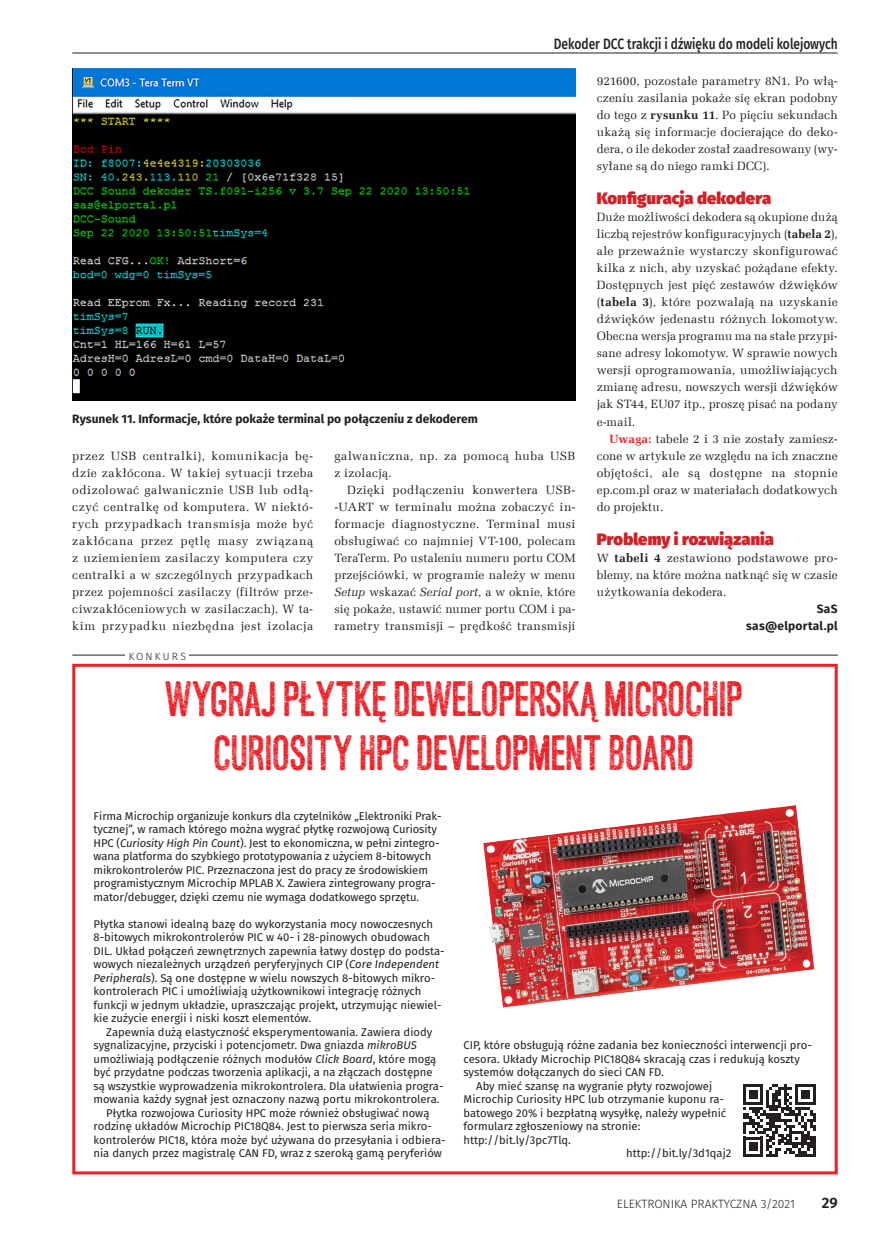
<style>
.page{position:relative;width:893px;height:1234px;background:#fff}
.page>*{position:absolute;margin:0;border:0;box-sizing:border-box;transform-origin:0 0}
._7_tabela_trec{font:45px/54px "Asfalto";color:#ee1f26;text-align:center}
._3_Srodtytul{font:900 16.5px "Fira Sans";letter-spacing:.005em;color:#d12126}
.t1{font:500 15px "Fira Sans";color:#231f20;scale:.8 1}
.t2{font:600 15px "Fira Sans";color:#231f20}
._1_Body{font:12px/17px "Zapf Ellipt EU";letter-spacing:.02em;color:#231f20;text-align:justify}
._4_Podpis{font:700 12px "Fira Sans";color:#231f20}
._1_Body-2{font:12px/17px "Zapf Ellipt EU";letter-spacing:.04em;color:#231f20}
.t3{font:300 12px "Fira Sans";color:#231f20}
._0_autor{font:700 12px "Fira Sans";letter-spacing:.02em;color:#231f20}
._7_tabela_trec-2{font:11.25px/13.5px "Fira Sans";color:#231f20}
.t4{font:300 10.5px "Fira Sans";letter-spacing:.21em;color:#231f20}
.s1{font-weight:700}
.s2{font-weight:700;color:#ee1f26}
.s3{font-style:italic}
</style>
<div class="page">
<hr style="left:72px;top:53px;width:766px;height:1px;background:#231f20">
<img style="left:72px;top:68px;width:503px;height:333px">
<hr style="left:72px;top:654px;width:766px;height:1px;background:#231f20">
<div style="left:125px;top:646px;width:64px;height:17px;background:#fff"></div>
<div style="left:72px;top:663px;width:766px;height:511px;background:#fff;border:3px solid #ee1f26"></div>
<img style="left:483px;top:805px;width:332px;height:203px">
<svg style="left:743px;top:1084px;width:72px;height:72px"></svg>
<p class="t1" style="left:554px;top:32px;width:356px">Dekoder DCC trakcji i dźwięku do modeli kolejowych</p>
<p class="_1_Body" style="left:597px;top:73px;width:242px">921600, pozostałe parametry 8N1. Po włą&shy;czeniu zasilania pokaże się ekran podobny do tego z <span class="s1">rysunku 11</span>. Po pięciu sekundach ukażą się informacje docierające do deko&shy;dera, o ile dekoder został zaadresowany (wy&shy;syłane są do niego ramki DCC).</p>
<p class="_3_Srodtytul" style="left:597px;top:183px;width:176px">Konfiguracja dekodera</p>
<p class="_1_Body" style="left:597px;top:209px;width:242px">Duże możliwości dekodera są okupione dużą liczbą rejestrów konfiguracyjnych (<span class="s1">tabela 2</span>), ale przeważnie wystarczy skonfigurować kilka z nich, aby uzyskać pożądane efekty.<br>Dostępnych jest pięć zestawów dźwięków (<span class="s1">tabela 3</span>), które pozwalają na uzyskanie dźwięków jedenastu różnych lokomotyw.<br>Obecna wersja programu ma na stałe przypi&shy;sane adresy lokomotyw. W sprawie nowych wersji oprogramowania, umożliwiających zmianę adresu, nowszych wersji dźwięków jak ST44, EU07 itp., proszę pisać na podany e-mail.</p>
<p class="_1_Body" style="left:597px;top:430px;width:242px;text-indent:13px"><span class="s2">Uwaga:</span> tabele 2 i 3 nie zostały zamiesz&shy;cone w artykule ze względu na ich znaczne objętości, ale są dostępne na stopnie ep.com.pl oraz w materiałach dodatkowych do projektu.</p>
<p class="_3_Srodtytul" style="left:597px;top:523px;width:179px">Problemy i rozwiązania</p>
<p class="_1_Body" style="left:597px;top:549px;width:242px">W <span class="s1">tabeli 4</span> zestawiono podstawowe pro&shy;blemy, na które można natknąć się w czasie użytkowania dekodera.</p>
<p class="_0_autor" style="left:817px;top:598px;width:22px">SaS</p>
<p class="_0_autor" style="left:746px;top:615px;width:93px">sas@elportal.pl</p>
<p class="_4_Podpis" style="left:72px;top:408px;width:407px">Rysunek 11. Informacje, które pokaże terminal po połączeniu z dekoderem</p>
<p class="_1_Body" style="left:72px;top:447px;width:242px">przez USB centralki), komunikacja bę&shy;dzie zakłócona. W takiej sytuacji trzeba odizolować galwanicznie USB lub odłą&shy;czyć centralkę od komputera. W niektó&shy;rych przypadkach transmisja może być zakłócana przez pętlę masy związaną z uziemieniem zasilaczy komputera czy centralki a w szczególnych przypadkach przez pojemności zasilaczy (filtrów prze&shy;ciwzakłóceniowych w zasilaczach). W ta&shy;kim przypadku niezbędna jest izolacja</p>
<p class="_1_Body-2" style="left:334px;top:447px;width:242px">galwaniczna, np. za pomocą huba USB z izolacją.</p>
<p class="_1_Body" style="left:334px;top:481px;width:242px;text-indent:13px">Dzięki podłączeniu konwertera USB--UART w terminalu można zobaczyć in&shy;formacje diagnostyczne. Terminal musi obsługiwać co najmniej VT-100, polecam TeraTerm. Po ustaleniu numeru portu COM przejściówki, w programie należy w menu <span class="s3">Setup</span> wskazać <span class="s3">Serial port</span>, a w oknie, które się pokaże, ustawić numer portu COM i pa&shy;rametry transmisji – prędkość transmisji</p>
<p class="t4" style="left:129px;top:648px;width:59px">KONKURS</p>
<p class="_7_tabela_trec" style="left:166px;top:672px;width:580px">WYGRAJ PŁYTKĘ DEWELOPERSKĄ MICROCHIP<br>CURIOSITY HPC DEVELOPMENT BOARD</p>
<p class="_7_tabela_trec-2" style="left:94px;top:808px;width:349px">Firma Microchip organizuje konkurs dla czytelników „Elektroniki Prak&shy;tycznej”, w ramach którego można wygrać płytkę rozwojową Curiosity HPC (<span class="s3">Curiosity High Pin Count</span>). Jest to ekonomiczna, w pełni zintegro&shy;wana platforma do szybkiego prototypowania z użyciem 8-bitowych mikrokontrolerów PIC. Przeznaczona jest do pracy ze środowiskiem programistycznym Microchip MPLAB X. Zawiera zintegrowany progra&shy;mator/debugger, dzięki czemu nie wymaga dodatkowego sprzętu.</p>
<p class="_7_tabela_trec-2" style="left:94px;top:916px;width:353px">Płytka stanowi idealną bazę do wykorzystania mocy nowoczesnych 8-bitowych mikrokontrolerów PIC w 40- i 28-pinowych obudowach DIL. Układ połączeń zewnętrznych zapewnia łatwy dostęp do podsta&shy;wowych niezależnych urządzeń peryferyjnych CIP (<span class="s3">Core Independent Peripherals</span>). Są one dostępne w wielu nowszych 8-bitowych mikro&shy;kontrolerach PIC i umożliwiają użytkownikowi integrację różnych funkcji w jednym układzie, upraszczając projekt, utrzymując niewiel&shy;kie zużycie energii i niski koszt elementów.</p>
<p class="_7_tabela_trec-2" style="left:94px;top:1024px;width:352px;text-indent:13px">Zapewnia dużą elastyczność eksperymentowania. Zawiera diody sygnalizacyjne, przyciski i potencjometr. Dwa gniazda <span class="s3">mikroBUS </span>umożliwiają podłączenie różnych modułów <span class="s3">Click Board</span>, które mogą być przydatne podczas tworzenia aplikacji, a na złączach dostępne są wszystkie wyprowadzenia mikrokontrolera. Dla ułatwienia progra&shy;mowania każdy sygnał jest oznaczony nazwą portu mikrokontrolera.</p>
<p class="_7_tabela_trec-2" style="left:94px;top:1105px;width:354px;text-indent:13px">Płytka rozwojowa Curiosity HPC może również obsługiwać nową rodzinę układów Microchip PIC18Q84. Jest to pierwsza seria mikro&shy;kontrolerów PIC18, która może być używana do przesyłania i odbiera&shy;nia danych przez magistralę CAN FD, wraz z szeroką gamą peryferiów</p>
<p class="_7_tabela_trec-2" style="left:463px;top:1038px;width:350px">CIP, które obsługują różne zadania bez konieczności interwencji pro&shy;cesora. Układy Microchip PIC18Q84 skracają czas i redukują koszty systemów dołączanych do sieci CAN FD.</p>
<p class="_7_tabela_trec-2" style="left:463px;top:1078px;width:264px;text-indent:13px">Aby mieć szansę na wygranie płyty rozwojowej Microchip Curiosity HPC lub otrzymanie kuponu ra&shy;batowego 20% i bezpłatną wysyłkę, należy wypełnić formularz zgłoszeniowy na stronie: http://bit.ly/3pc7Tlq.</p>
<p class="_7_tabela_trec-2" style="left:626px;top:1146px;width:107px">http://bit.ly/3d1qaj2</p>
<p class="t3" style="left:617px;top:1195px;width:180px">ELEKTRONIKA PRAKTYCZNA 3/2021</p>
<h3 class="t2" style="left:822px;top:1190px;width:17px">29</h3>
</div>
